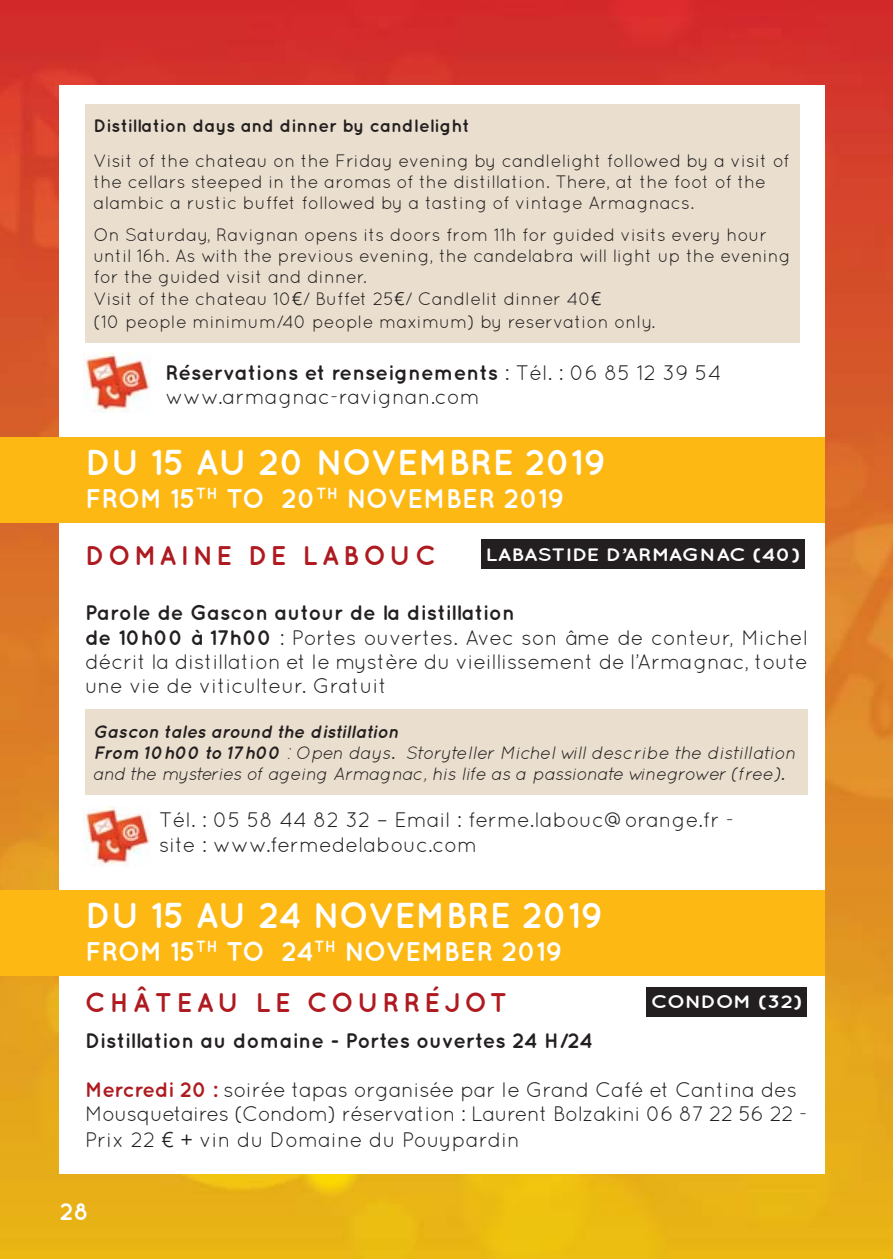
<style>
.page{position:relative;width:893px;height:1259px;background:#fff}
.page>*{position:absolute;margin:0;border:0;box-sizing:border-box;transform-origin:0 0}
.t1{font:700 36px "Quicksand";color:#fff}
.t2{font:700 27px/51px "Quicksand";letter-spacing:.02em;color:#fff}
.t3{font:700 27px/57px "Quicksand";color:#fff}
.t4{font:700 24px "Quicksand";color:#fff}
.t5{font:21px/24.3px "Quicksand";letter-spacing:-.01em;color:#231f20}
.t6{font:700 21px "Quicksand";color:#231f20}
.t7{font:18px/21.6px "Quicksand";color:#231f20}
.t8{font:italic 18px/21px "Quicksand";letter-spacing:-.015em;color:#231f20}
.t9{font:700 18px "Quicksand";color:#231f20}
.t10{font:700 18px "Quicksand";letter-spacing:-.015em;color:#fff;scale:1.2 1}
.s1{font-family:"Avenir Next"}
.s2{font-weight:700}
.s3{color:#ae1a1f}
.s4{font-weight:700;color:#ae1a1f}
</style>
<div class="page">
<img style="left:0;top:0;width:893px;height:1258px">
<div style="left:60px;top:85px;width:765px;height:1089px;background:#fff"></div>
<div style="left:85px;top:104px;width:714px;height:239px;background:#eadfce"></div>
<div style="left:85px;top:709px;width:723px;height:86px;background:#eadfce"></div>
<div style="left:0;top:437px;width:825px;height:85px;background:#fdb813"></div>
<div style="left:481px;top:539px;width:324px;height:30px;background:#231f20"></div>
<div style="left:0;top:890px;width:825px;height:85px;background:#fdb813"></div>
<div style="left:647px;top:987px;width:160px;height:29px;background:#231f20"></div>
<img style="left:83px;top:352px;width:67px;height:60px">
<img style="left:83px;top:806px;width:67px;height:60px">
<p class="t9" style="left:94px;top:119px;width:378px">Distillation days and dinner by candlelight</p>
<p class="t7" style="left:94px;top:151px;width:698px">Visit of the chateau on the Friday evening by candlelight followed by a visit of the cellars steeped in the aromas of the distillation. There, at the foot of the alambic a rustic buffet followed by a tasting of vintage Armagnacs.</p>
<p class="t7" style="left:94px;top:225px;width:699px">On Saturday, Ravignan opens its doors from 11h for guided visits every hour until 16h. As with the previous evening, the candelabra will light up the evening for the guided visit and dinner.<br>Visit of the chateau 10<span class="s1">€</span>/ Buffet 25<span class="s1">€</span>/ Candlelit dinner 40<span class="s1">€<br></span>(10 people minimum/40 people maximum) by reservation only.</p>
<p class="t5" style="left:165px;top:361px;width:558px"><span class="s2">Réservations et renseignements</span> : Tél. : 06 85 12 39 54 www.armagnac-ravignan.com</p>
<h1 class="t1" style="left:85px;top:449px;width:523px">DU 15 AU 20 NOVEMBRE 2019</h1>
<p class="t3" style="left:85px;top:473px;width:481px">FROM 15<sup>TH</sup> TO 20<sup>TH</sup> NOVEMBER 2019<br><span class="s3">DOMAINE DE LABOUC</span></p>
<p class="t10" style="left:485px;top:548px;width:264px">LABASTIDE D’ARMAGNAC (40)</p>
<p class="t5" style="left:85px;top:602px;width:724px"><span class="s2">Parole de Gascon autour de la distillation<br>de 10h00 à 17h00</span> : Portes ouvertes. Avec son âme de conteur, Michel décrit la distillation et le mystère du vieillissement de l’Armagnac, toute une vie de viticulteur. Gratuit</p>
<p class="t8" style="left:94px;top:723px;width:704px"><span class="s2">Gascon tales around the distillation<br>From 10h00 to 17h00</span> : Open days. Storyteller Michel will describe the distillation and the mysteries of ageing Armagnac, his life as a passionate winegrower (free).</p>
<p class="t5" style="left:159px;top:809px;width:577px">Tél. : 05 58 44 82 32 – Email : ferme.labouc@orange.fr - site : www.fermedelabouc.com</p>
<h1 class="t1" style="left:85px;top:902px;width:520px">DU 15 AU 24 NOVEMBRE 2019</h1>
<p class="t2" style="left:85px;top:928px;width:480px">FROM 15<sup>TH</sup> TO 24<sup>TH</sup> NOVEMBER 2019<br><span class="s3">CHÂTEAU LE COURRÉJOT</span></p>
<p class="t10" style="left:651px;top:995px;width:128px">CONDOM (32)</p>
<p class="t6" style="left:85px;top:1033px;width:510px">Distillation au domaine - Portes ouvertes 24 H/24</p>
<p class="t5" style="left:85px;top:1078px;width:724px"><span class="s4">Mercredi 20 :</span> soirée tapas organisée par le Grand Café et Cantina des<br>Mousquetaires (Condom) réservation : Laurent Bolzakini 06 87 22 56 22 -<br>Prix 22 <span class="s1">€</span> + vin du Domaine du Pouypardin</p>
<p class="t4" style="left:60px;top:1203px;width:31px">28</p>
</div>
